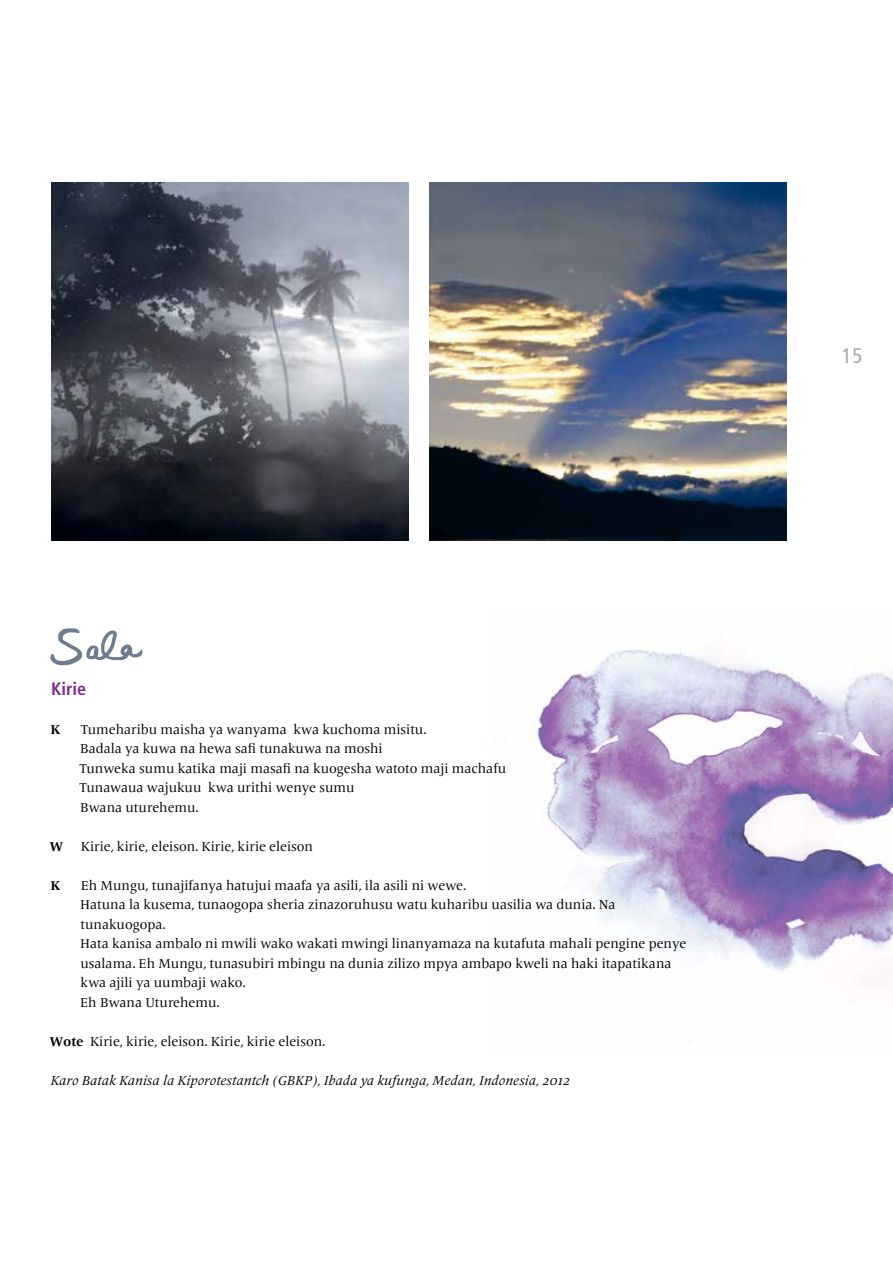
<style>
.page{position:relative;width:893px;height:1263px;background:#fff}
.page>*{position:absolute;margin:0;border:0;box-sizing:border-box;transform-origin:0 0}
.t1{font:condensed 21px "Frutiger LT Pro";color:#a7a9ac}
.t2{font:700 condensed 18px "Frutiger LT Pro";color:#812990}
.t3{font:13.5px/19.5px "Frutiger Serif LT Pro";color:#000}
.t4{font:italic 13.5px "Frutiger Serif LT Pro";color:#000}
.t5{font:700 13.5px "Frutiger Serif LT Pro";color:#000}
.s1{font-weight:700}
</style>
<div class="page">
<img style="left:533px;top:650px;width:360px;height:329px">
<img style="left:51px;top:183px;width:357px;height:357px">
<img style="left:429px;top:183px;width:358px;height:357px">
<svg style="left:50px;top:628px;width:93px;height:37px"></svg>
<h2 class="t2" style="left:51px;top:678px;width:37px">Kirie</h2>
<p class="t5" style="left:51px;top:721px;width:12px">K</p>
<p class="t3" style="left:79px;top:719px;width:428px">Tumeharibu maisha ya wanyama kwa kuchoma misitu.<br>Badala ya kuwa na hewa safi tunakuwa na moshi<br>Tunweka sumu katika maji masafi na kuogesha watoto maji machafu Tunawaua wajukuu kwa urithi wenye sumu<br>Bwana uturehemu.</p>
<p class="t5" style="left:50px;top:838px;width:15px">W</p>
<p class="t3" style="left:81px;top:836px;width:234px">Kirie, kirie, eleison. Kirie, kirie eleison</p>
<p class="t5" style="left:51px;top:877px;width:12px">K</p>
<p class="t3" style="left:80px;top:875px;width:608px">Eh Mungu, tunajifanya hatujui maafa ya asili, ila asili ni wewe.<br>Hatuna la kusema, tunaogopa sheria zinazoruhusu watu kuharibu uasilia wa dunia. Na tunakuogopa.<br>Hata kanisa ambalo ni mwili wako wakati mwingi linanyamaza na kutafuta mahali pengine penye usalama. Eh Mungu, tunasubiri mbingu na dunia zilizo mpya ambapo kweli na haki itapatikana kwa ajili ya uumbaji wako.<br>Eh Bwana Uturehemu.</p>
<p class="t3" style="left:50px;top:1031px;width:277px"><span class="s1">Wote</span> Kirie, kirie, eleison. Kirie, kirie eleison.</p>
<p class="t4" style="left:50px;top:1072px;width:521px">Karo Batak Kanisa la Kiporotestantch (GBKP), Ibada ya kufunga, Medan, Indonesia, 2012</p>
<h1 class="t1" style="left:842px;top:344px;width:22px">15</h1>
</div>
